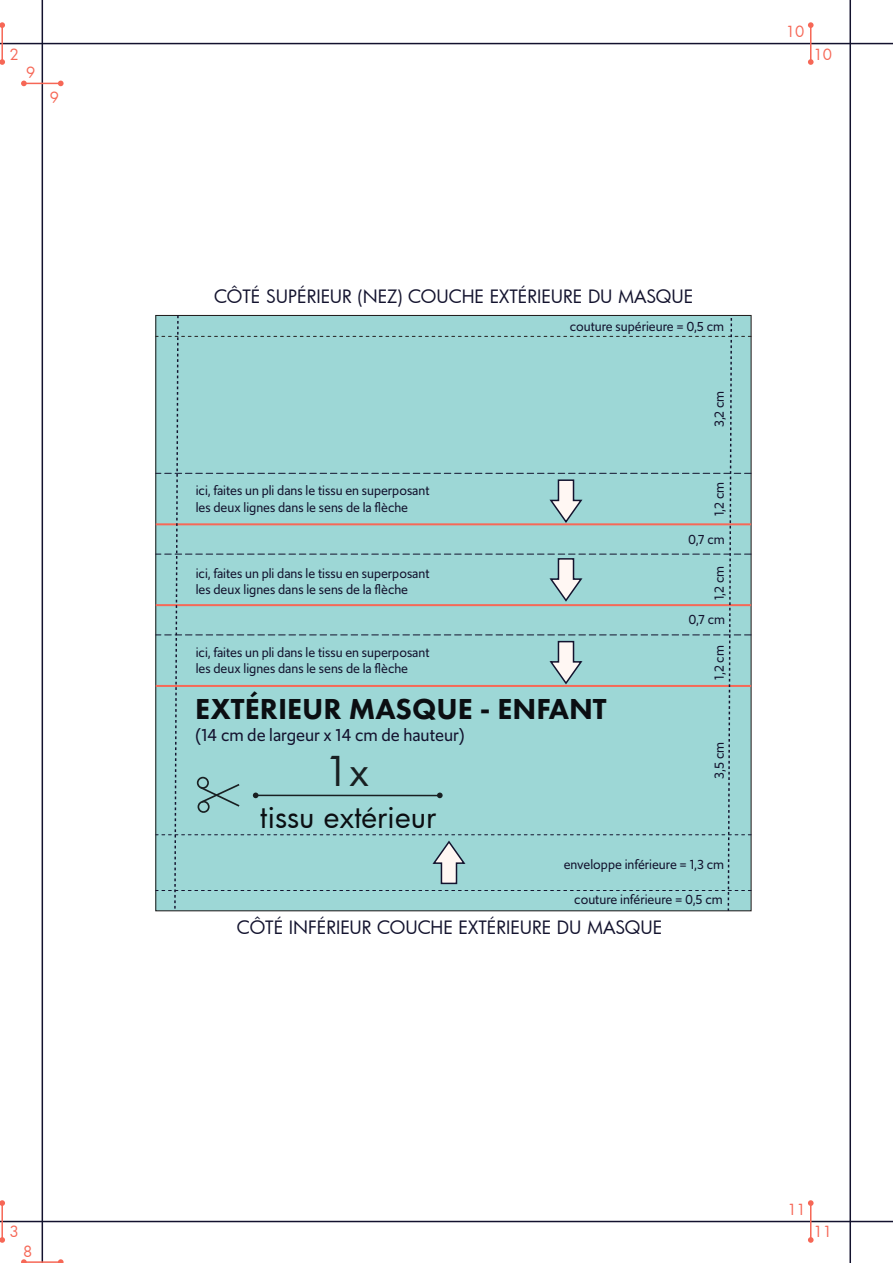
<style>
.page{position:relative;width:893px;height:1263px;background:#fff}
.page>*{position:absolute;margin:0;border:0;box-sizing:border-box;transform-origin:0 0}
.t1{font:40.2px "Futura";color:#192022}
.t2{font:800 30px "Futura PT";color:#0b0e12}
.t3{font:30px "Futura";color:#0b0e12}
.t4{font:18px "Futura";color:#13132e}
.t5{font:18px "Upgrade";color:#13122e}
.t6{font:15px "Futura";color:#f66756}
.t7{font:13.8px/16.5px "Upgrade";color:#13132e}
</style>
<div class="page">
<hr style="left:0;top:43px;width:893px;height:1px;background:#13122e">
<hr style="left:0;top:1221px;width:893px;height:1px;background:#13122e">
<hr style="left:42px;top:0;width:1px;height:1263px;background:#13122e">
<hr style="left:849px;top:0;width:2px;height:1263px;background:#13122e">
<hr style="left:24px;top:83px;width:37px;height:1px;background:#f66756">
<svg style="left:21px;top:81px;width:6px;height:5px"></svg>
<svg style="left:58px;top:81px;width:6px;height:5px"></svg>
<hr style="left:1px;top:25px;width:2px;height:37px;background:#f66756">
<svg style="left:0;top:22px;width:5px;height:6px"></svg>
<svg style="left:0;top:59px;width:5px;height:6px"></svg>
<hr style="left:810px;top:25px;width:1px;height:37px;background:#f66756">
<svg style="left:808px;top:22px;width:6px;height:6px"></svg>
<svg style="left:808px;top:59px;width:6px;height:6px"></svg>
<hr style="left:1px;top:1203px;width:2px;height:37px;background:#f66756">
<svg style="left:0;top:1200px;width:5px;height:6px"></svg>
<svg style="left:0;top:1237px;width:5px;height:6px"></svg>
<hr style="left:810px;top:1203px;width:1px;height:37px;background:#f66756">
<svg style="left:808px;top:1200px;width:6px;height:6px"></svg>
<svg style="left:808px;top:1237px;width:6px;height:6px"></svg>
<hr style="left:24px;top:1261px;width:37px;height:2px;background:#f66756">
<svg style="left:21px;top:1259px;width:6px;height:4px"></svg>
<svg style="left:58px;top:1259px;width:6px;height:4px"></svg>
<div style="left:156px;top:314px;width:595px;height:598px;background:#9dd7d6"></div>
<p class="t6" style="left:786px;top:22px;width:20px">10</p>
<p class="t6" style="left:10px;top:44px;width:11px">2</p>
<p class="t6" style="left:813px;top:44px;width:20px">10</p>
<p class="t6" style="left:26px;top:62px;width:11px">9</p>
<p class="t6" style="left:50px;top:87px;width:11px">9</p>
<h3 class="t4" style="left:214px;top:284px;width:481px">CÔTÉ SUPÉRIEUR (NEZ) COUCHE EXTÉRIEURE DU MASQUE</h3>
<p class="t7" style="left:570px;top:318px;width:156px">couture supérieure = 0,5 cm</p>
<p class="t7" style="left:196px;top:482px;width:235px">ici, faites un pli dans le tissu en superposant les deux lignes dans le sens de la flèche</p>
<p class="t7" style="left:196px;top:565px;width:235px">ici, faites un pli dans le tissu en superposant les deux lignes dans le sens de la flèche</p>
<p class="t7" style="left:196px;top:644px;width:235px">ici, faites un pli dans le tissu en superposant les deux lignes dans le sens de la flèche</p>
<h2 class="t2" style="left:195px;top:691px;width:413px">EXTÉRIEUR MASQUE - ENFANT</h2>
<h3 class="t5" style="left:195px;top:723px;width:271px">(14 cm de largeur x 14 cm de hauteur)</h3>
<h1 class="t1" style="left:325px;top:743px;width:46px">1x</h1>
<h2 class="t3" style="left:260px;top:796px;width:177px">tissu extérieur</h2>
<p class="t7" style="left:711px;top:427px;width:38px;rotate:-90deg">3,2 cm</p>
<p class="t7" style="left:711px;top:516px;width:36px;rotate:-90deg">1,2 cm</p>
<p class="t7" style="left:688px;top:531px;width:38px">0,7 cm</p>
<p class="t7" style="left:711px;top:600px;width:36px;rotate:-90deg">1,2 cm</p>
<p class="t7" style="left:688px;top:611px;width:38px">0,7 cm</p>
<p class="t7" style="left:711px;top:679px;width:36px;rotate:-90deg">1,2 cm</p>
<p class="t7" style="left:711px;top:779px;width:38px;rotate:-90deg">3,5 cm</p>
<p class="t7" style="left:564px;top:856px;width:162px">enveloppe inférieure = 1,3 cm</p>
<p class="t7" style="left:574px;top:892px;width:150px">couture inférieure = 0,5 cm</p>
<h3 class="t4" style="left:237px;top:915px;width:427px">CÔTÉ INFÉRIEUR COUCHE EXTÉRIEURE DU MASQUE</h3>
<p class="t6" style="left:787px;top:1199px;width:20px">11</p>
<p class="t6" style="left:10px;top:1222px;width:11px">3</p>
<p class="t6" style="left:813px;top:1222px;width:20px">11</p>
<p class="t6" style="left:23px;top:1241px;width:11px">8</p>
</div>
